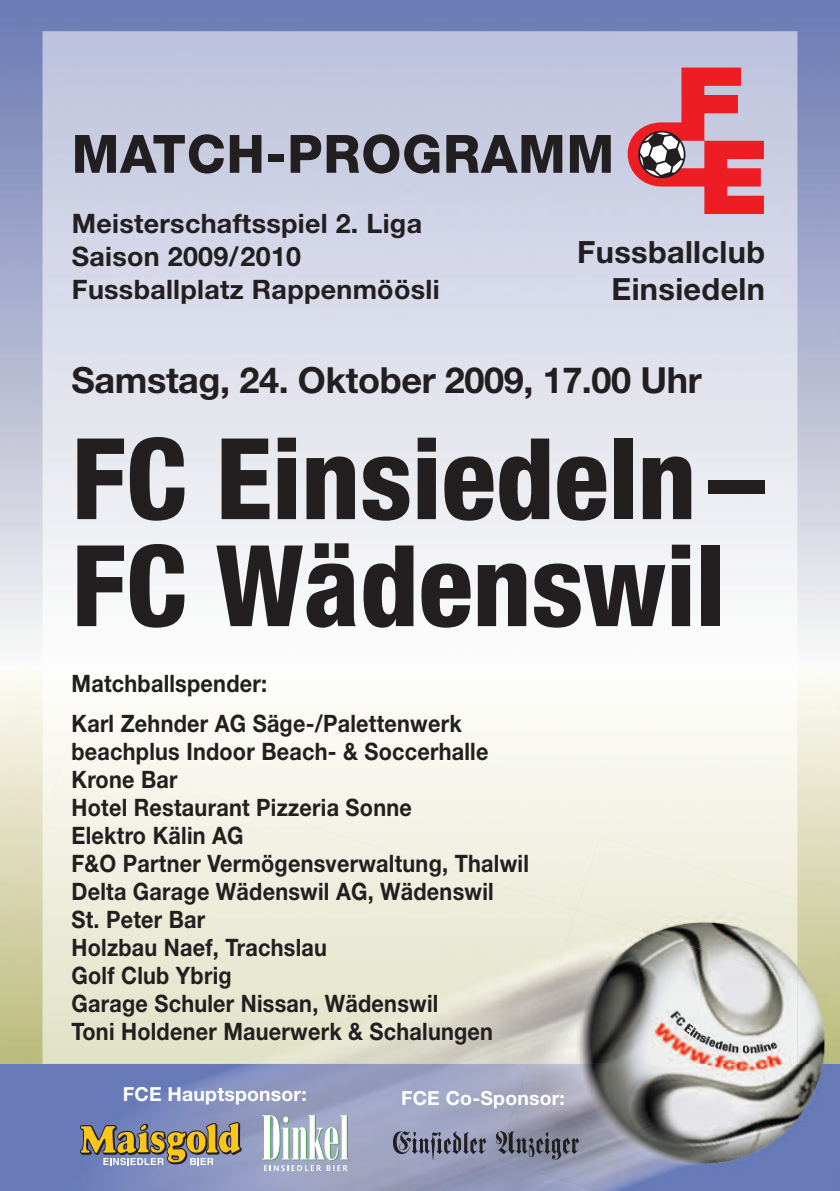
<style>
.page{position:relative;width:840px;height:1191px;background:#fff}
.page>*{position:absolute;margin:0;border:0;box-sizing:border-box;transform-origin:0 0}
.t1{font:800 condensed 112.8px/107px "Helvetica Neue";color:#231f20}
.t2{font:800 52.8px "Helvetica Neue";letter-spacing:.02em;color:#231f20}
.t3{font:700 36px "Helvetica Neue";letter-spacing:-.01em;color:#231f20}
.t4{font:700 30.6px/36.2px "Helvetica Neue";letter-spacing:.01em;color:#231f20;text-align:right}
.t5{font:700 26.8px/32.6px "Helvetica Neue";letter-spacing:.01em;color:#231f20}
.t6{font:700 24px/28px "Helvetica Neue";letter-spacing:.01em;color:#231f20;scale:.9 1}
.t7{font:700 19.4px "Helvetica Neue";letter-spacing:.01em;color:#fff}
</style>
<div class="page">
<img style="left:0;top:0;width:839px;height:899px">
<img style="left:43px;top:31px;width:754px;height:805px">
<img style="left:0;top:825px;width:43px;height:239px">
<img style="left:43px;top:749px;width:533px;height:315px">
<img style="left:0;top:1064px;width:497px;height:127px">
<img style="left:797px;top:899px;width:42px;height:80px">
<div style="left:576px;top:836px;width:221px;height:74px;background:#f0efe0"></div>
<img style="left:797px;top:979px;width:42px;height:85px">
<img style="left:528px;top:910px;width:269px;height:154px">
<img style="left:497px;top:1064px;width:342px;height:127px">
<svg style="left:627px;top:68px;width:136px;height:146px;background:#d17c8a"></svg>
<img style="left:393px;top:1131px;width:185px;height:28px">
<svg style="left:262px;top:1115px;width:87px;height:56px"></svg>
<svg style="left:80px;top:1122px;width:162px;height:43px;background:#988d6c"></svg>
<h2 class="t2" style="left:72px;top:135px;width:543px">MATCH-PROGRAMM</h2>
<p class="t5" style="left:72px;top:207px;width:369px">Meisterschaftsspiel 2. Liga<br>Saison 2009/2010<br>Fussballplatz Rappenmöösli</p>
<p class="t4" style="left:577px;top:234px;width:189px">Fussballclub<br>Einsiedeln</p>
<h3 class="t3" style="left:71px;top:358px;width:631px">Samstag, 24. Oktober 2009, 17.00 Uhr</h3>
<h1 class="t1" style="left:71px;top:435px;width:694px">FC Einsiedeln–<br>FC Wädenswil</h1>
<p class="t6" style="left:71px;top:663px;width:435px;line-height:39.4px">Matchballspender:<br>Karl Zehnder AG Säge-/Palettenwerk</p>
<p class="t6" style="left:71px;top:736px;width:509px">beachplus Indoor Beach- &amp; Soccerhalle<br>Krone Bar<br>Hotel Restaurant Pizzeria Sonne<br>Elektro Kälin AG<br>F&amp;O Partner Vermögensverwaltung, Thalwil<br>Delta Garage Wädenswil AG, Wädenswil<br>St. Peter Bar<br>Holzbau Naef, Trachslau<br>Golf Club Ybrig<br>Garage Schuler Nissan, Wädenswil<br>Toni Holdener Mauerwerk &amp; Schalungen</p>
<p class="t7" style="left:123px;top:1082px;width:185px">FCE Hauptsponsor:</p>
<p class="t7" style="left:401px;top:1086px;width:165px">FCE Co-Sponsor:</p>
</div>
